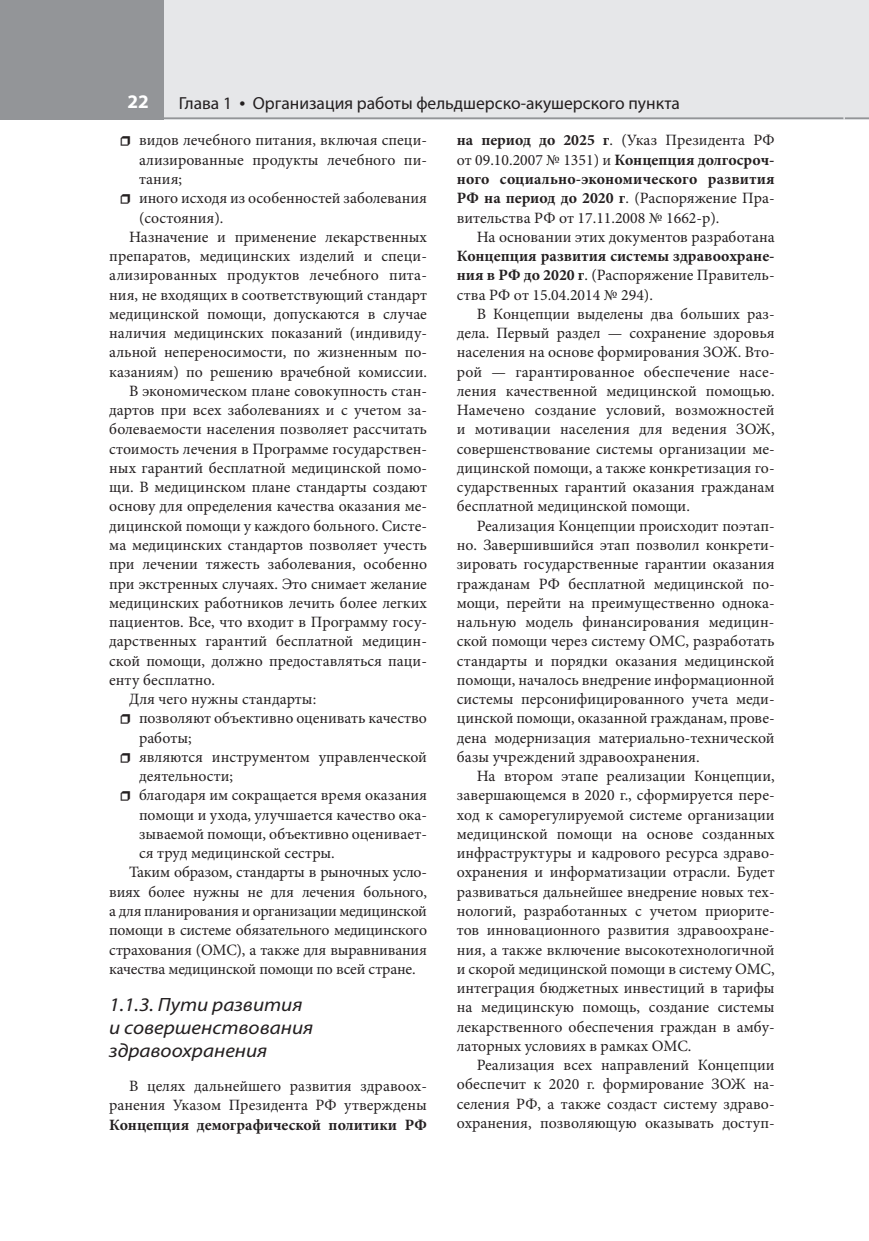
<style>
.page{position:relative;width:869px;height:1241px;background:#fff}
.page>*{position:absolute;margin:0;border:0;box-sizing:border-box;transform-origin:0 0}
.t1{font:italic 19.25px/22.8px "Myriad Pro";color:#231f20;scale:1.1 1}
.t2{font:700 19.25px "Myriad Pro";color:#fff}
.t3{font:17.5px "Myriad Pro";color:#231f20}
.t4{font:15.75px/19.2px "Minion Pro";color:#231f20;text-align:justify}
.t5{font:700 15.75px/19.2px "Minion Pro";color:#231f20;text-align:justify}
.t6{font:15.75px "Minion Pro";letter-spacing:-.02em;color:#231f20}
.s1{font-size:21px}
.s2{font-size:27.12px}
.s3{font-weight:700}
.s4{font-weight:400}
</style>
<div class="page">
<div style="left:844px;top:0;width:24px;height:119px;background:#e6e7e9"></div>
<div style="left:164px;top:0;width:679px;height:119px;background:#e6e7e9"></div>
<div style="left:0;top:0;width:164px;height:119px;background:#939598"></div>
<hr style="left:159px;top:117px;width:684px;height:2px;background:#939598">
<hr style="left:844px;top:117px;width:24px;height:2px;background:#939598">
<p class="t2" style="left:127px;top:90px;width:23px">22</p>
<p class="t3" style="left:179px;top:93px;width:502px">Глава 1 <span class="s1">•</span> Организация работы фельдшерско-акушерского пункта</p>
<p class="t4" style="left:139px;top:132px;width:289px;text-indent:-20px"><span class="s2">•</span> видов лечебного питания, включая специ&shy;ализированные продукты лечебного пи - тания;</p>
<p class="t4" style="left:119px;top:190px;width:309px"><span class="s2">•</span> иного исходя из особенностей заболевания</p>
<p class="t4" style="left:139px;top:209px;width:86px">(состояния).</p>
<p class="t4" style="left:129px;top:228px;width:299px">Назначение и применение лекарственных</p>
<p class="t4" style="left:109px;top:247px;width:319px">препаратов, медицинских изделий и специ-</p>
<p class="t4" style="left:109px;top:267px;width:319px">ализированных продуктов лечебного пита-</p>
<p class="t4" style="left:109px;top:286px;width:319px">ния, не входящих в соответствующий стандарт</p>
<p class="t4" style="left:109px;top:305px;width:319px">медицинской помощи, допускаются в случае</p>
<p class="t4" style="left:109px;top:324px;width:319px">наличия медицинских показаний (индивиду-</p>
<p class="t4" style="left:109px;top:344px;width:319px">альной непереносимости, по жизненным по-</p>
<p class="t4" style="left:109px;top:363px;width:319px">казаниям) по решению врачебной комиссии.</p>
<p class="t4" style="left:129px;top:382px;width:299px">В экономическом плане совокупность стан-</p>
<p class="t4" style="left:109px;top:401px;width:319px">дартов при всех заболеваниях и с учетом за-</p>
<p class="t4" style="left:109px;top:421px;width:319px">болеваемости населения позволяет рассчитать</p>
<p class="t4" style="left:109px;top:440px;width:319px">стоимость лечения в Программе государствен-</p>
<p class="t4" style="left:109px;top:459px;width:319px">ных гарантий бесплатной медицинской помо-</p>
<p class="t4" style="left:109px;top:478px;width:319px">щи. В медицинском плане стандарты создают</p>
<p class="t4" style="left:109px;top:498px;width:319px">основу для определения качества оказания ме-</p>
<p class="t4" style="left:109px;top:517px;width:319px">дицинской помощи у каждого больного. Систе-</p>
<p class="t4" style="left:109px;top:536px;width:319px">ма медицинских стандартов позволяет учесть</p>
<p class="t4" style="left:109px;top:555px;width:319px">при лечении тяжесть заболевания, особенно</p>
<p class="t4" style="left:109px;top:575px;width:319px">при экстренных случаях. Это снимает желание</p>
<p class="t4" style="left:109px;top:594px;width:319px">медицинских работников лечить более легких</p>
<p class="t4" style="left:109px;top:613px;width:319px">пациентов. Все, что входит в Программу госу-</p>
<p class="t4" style="left:109px;top:632px;width:319px">дарственных гарантий бесплатной медицин-</p>
<p class="t4" style="left:109px;top:652px;width:319px">ской помощи, должно предоставляться паци-</p>
<p class="t4" style="left:109px;top:671px;width:107px">енту бесплатно.</p>
<p class="t4" style="left:129px;top:690px;width:188px">Для чего нужны стандарты:</p>
<p class="t4" style="left:139px;top:709px;width:289px;text-indent:-20px"><span class="s2">•</span> позволяют объективно оценивать качество работы;</p>
<p class="t4" style="left:139px;top:748px;width:289px;text-indent:-20px"><span class="s2">•</span> являются инструментом управленческой деятельности;</p>
<p class="t4" style="left:119px;top:786px;width:309px"><span class="s2">•</span> благодаря им сокращается время оказания</p>
<p class="t4" style="left:139px;top:806px;width:289px">помощи и ухода, улучшается качество ока-</p>
<p class="t4" style="left:139px;top:825px;width:289px">зываемой помощи, объективно оценивает-</p>
<p class="t4" style="left:139px;top:844px;width:197px">ся труд медицинской сестры.</p>
<p class="t4" style="left:129px;top:863px;width:299px">Таким образом, стандарты в рыночных усло-</p>
<p class="t4" style="left:109px;top:883px;width:319px">виях более нужны не для лечения больного,</p>
<p class="t4" style="left:109px;top:902px;width:319px">а для планирования и организации медицинской</p>
<p class="t6" style="left:109px;top:923px;width:319px">помощи в системе обязательного медицинского</p>
<p class="t4" style="left:109px;top:940px;width:319px">страхования (ОМС), а также для выравнивания</p>
<p class="t4" style="left:109px;top:960px;width:308px">качества медицинской помощи по всей стране.</p>
<p class="t1" style="left:109px;top:993px;width:187px">1.1.3. Пути развития и совершенствования здравоохранения</p>
<p class="t4" style="left:109px;top:1077px;width:319px;text-align:right">В целях дальнейшего развития здравоох&shy;ранения Указом Президента РФ утверждены</p>
<p class="t5" style="left:109px;top:1114px;width:319px">Концепция демографической политики РФ</p>
<p class="t4" style="left:456px;top:132px;width:319px"><span class="s3">на период до 2025 г</span>. (Указ Президента РФ от 09.10.2007 № 1351) и <span class="s3">Концепция долгосроч&shy;ного социально-экономического развития РФ на период до 2020 г</span>. (Распоряжение Пра&shy;вительства РФ от 17.11.2008 № 1662-р).</p>
<p class="t4" style="left:476px;top:228px;width:299px">На основании этих документов разработана</p>
<p class="t5" style="left:456px;top:246px;width:319px">Концепция развития системы здравоохране&shy;ния в РФ до 2020 г<span class="s4">. (Распоряжение Правитель&shy;ства РФ от 15.04.2014 № 294).</span></p>
<p class="t4" style="left:456px;top:305px;width:319px;text-indent:20px">В Концепции выделены два больших раз&shy;дела. Первый раздел — сохранение здоровья населения на основе формирования ЗОЖ. Вто&shy;рой — гарантированное обеспечение насе&shy;ления качественной медицинской помощью.<br>Намечено создание условий, возможностей и мотивации населения для ведения ЗОЖ, совершенствование системы организации ме&shy;дицинской помощи, а также конкретизация го&shy;сударственных гарантий оказания гражданам бесплатной медицинской помощи.</p>
<p class="t4" style="left:456px;top:517px;width:319px;text-indent:20px">Реализация Концепции происходит поэтап&shy;но. Завершившийся этап позволил конкрети&shy;зировать государственные гарантии оказания гражданам РФ бесплатной медицинской по&shy;мощи, перейти на преимущественно однока&shy;нальную модель финансирования медицин&shy;ской помощи через систему ОМС, разработать стандарты и порядки оказания медицинской помощи, началось внедрение информационной системы персонифицированного учета меди&shy;цинской помощи, оказанной гражданам, прове&shy;дена модернизация материально-технической базы учреждений здравоохранения.</p>
<p class="t4" style="left:456px;top:767px;width:319px;text-indent:20px">На втором этапе реализации Концепции, завершающемся в 2020 г., сформируется пере&shy;ход к саморегулируемой системе организации медицинской помощи на основе созданных инфраструктуры и кадрового ресурса здраво&shy;охранения и информатизации отрасли. Будет развиваться дальнейшее внедрение новых тех&shy;нологий, разработанных с учетом приорите&shy;тов инновационного развития здравоохране&shy;ния, а также включение высокотехнологичной и скорой медицинской помощи в систему ОМС, интеграция бюджетных инвестиций в тарифы на медицинскую помощь, создание системы лекарственного обеспечения граждан в амбу&shy;латорных условиях в рамках ОМС.</p>
<p class="t4" style="left:456px;top:1056px;width:319px;text-indent:20px">Реализация всех направлений Концепции обеспечит к 2020 г. формирование ЗОЖ на&shy;селения РФ, а также создаст систему здраво&shy;охранения, позволяющую оказывать доступ-</p>
</div>
